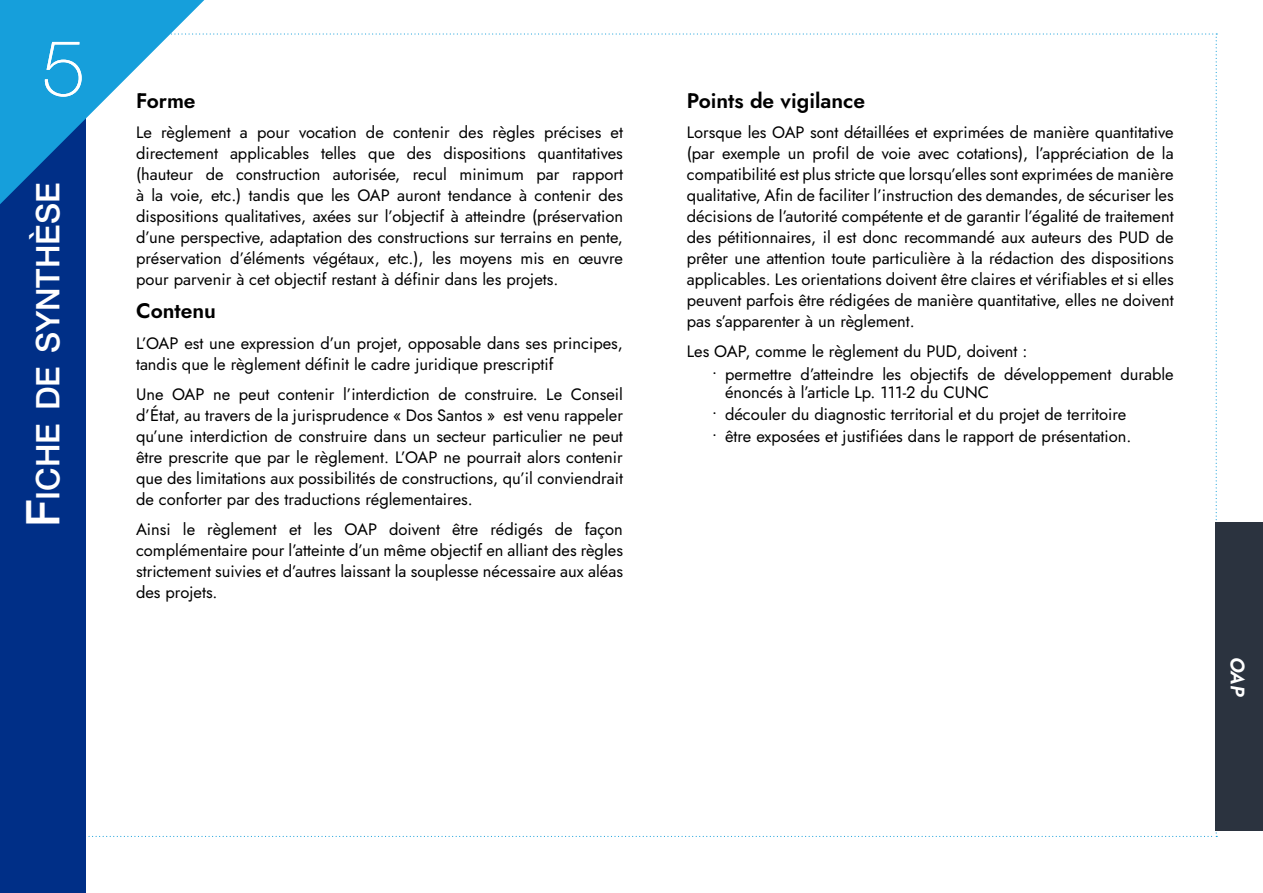
<style>
.page{position:relative;width:1263px;height:893px;background:#fff}
.page>*{position:absolute;margin:0;border:0;box-sizing:border-box;transform-origin:0 0}
.Titre_2{font:100 78px "Helvetica Neue";color:#fff}
.t1{font:500 32.55px "Helvetica Neue";color:#fff}
.Titre_5{font:600 21px "Jost";color:#000}
.Body_text{font:italic 600 19.5px "Jost";color:#fff}
.Body_text-2{font:16.5px/21px "Jost";color:#000;text-align:justify}
.s1{font-size:46.5px}
</style>
<div class="page">
<div style="left:0;top:0;width:85px;height:893px;background:#002f87"></div>
<svg style="left:0;top:0;width:242px;height:252px;fill:#169fdb"></svg>
<div style="left:136px;top:85px;width:1038px;height:731px;background:#fff"></div>
<div style="left:1216px;top:522px;width:47px;height:308px;background:#2b333f"></div>
<p class="Titre_2" style="left:42px;top:23px;width:45px">5</p>
<h2 class="t1" style="left:29px;top:527px;width:346px;rotate:-90deg"><span class="s1">F</span>iche de synthèse</h2>
<p class="Titre_5" style="left:136px;top:86px;width:61px">Forme</p>
<p class="Body_text-2" style="left:136px;top:122px;width:488px">Le règlement a pour vocation de contenir des règles précises et directement applicables telles que des dispositions quantitatives (hauteur de construction autorisée, recul minimum par rapport à la voie, etc.) tandis que les OAP auront tendance à contenir des dispositions qualitatives, axées sur l’objectif à atteindre (préservation d’une perspective, adaptation des constructions sur terrains en pente, préservation d’éléments végétaux, etc.), les moyens mis en œuvre pour parvenir à cet objectif restant à définir dans les projets.</p>
<p class="Titre_5" style="left:136px;top:297px;width:81px">Contenu</p>
<p class="Body_text-2" style="left:136px;top:332px;width:488px">L’OAP est une expression d’un projet, opposable dans ses principes, tandis que le règlement définit le cadre juridique prescriptif</p>
<p class="Body_text-2" style="left:136px;top:384px;width:488px">Une OAP ne peut contenir l’interdiction de construire. Le Conseil d’État, au travers de la jurisprudence « Dos Santos » est venu rappeler qu’une interdiction de construire dans un secteur particulier ne peut être prescrite que par le règlement. L’OAP ne pourrait alors contenir que des limitations aux possibilités de constructions, qu’il conviendrait de conforter par des traductions réglementaires.</p>
<p class="Body_text-2" style="left:136px;top:519px;width:488px">Ainsi le règlement et les OAP doivent être rédigés de façon complémentaire pour l’atteinte d’un même objectif en alliant des règles strictement suivies et d’autres laissant la souplesse nécessaire aux aléas des projets.</p>
<p class="Titre_5" style="left:687px;top:86px;width:180px">Points de vigilance</p>
<p class="Body_text-2" style="left:687px;top:122px;width:488px">Lorsque les OAP sont détaillées et exprimées de manière quantitative (par exemple un profil de voie avec cotations), l’appréciation de la compatibilité est plus stricte que lorsqu’elles sont exprimées de manière qualitative, Afin de faciliter l’instruction des demandes, de sécuriser les décisions de l’autorité compétente et de garantir l’égalité de traitement des pétitionnaires, il est donc recommandé aux auteurs des PUD de prêter une attention toute particulière à la rédaction des dispositions applicables. Les orientations doivent être claires et vérifiables et si elles peuvent parfois être rédigées de manière quantitative, elles ne doivent pas s’apparenter à un règlement.</p>
<p class="Body_text-2" style="left:687px;top:341px;width:342px">Les OAP, comme le règlement du PUD, doivent :</p>
<p class="Body_text-2" style="left:725px;top:365px;width:450px;line-height:18px;text-indent:-13px">• permettre d’atteindre les objectifs de développement durable énoncés à l’article Lp. 111-2 du CUNC</p>
<p class="Body_text-2" style="left:712px;top:404px;width:416px">• découler du diagnostic territorial et du projet de territoire</p>
<p class="Body_text-2" style="left:712px;top:426px;width:421px">• être exposées et justifiées dans le rapport de présentation.</p>
<p class="Body_text" style="left:1251px;top:656px;width:42px;rotate:90deg">OAP</p>
</div>
